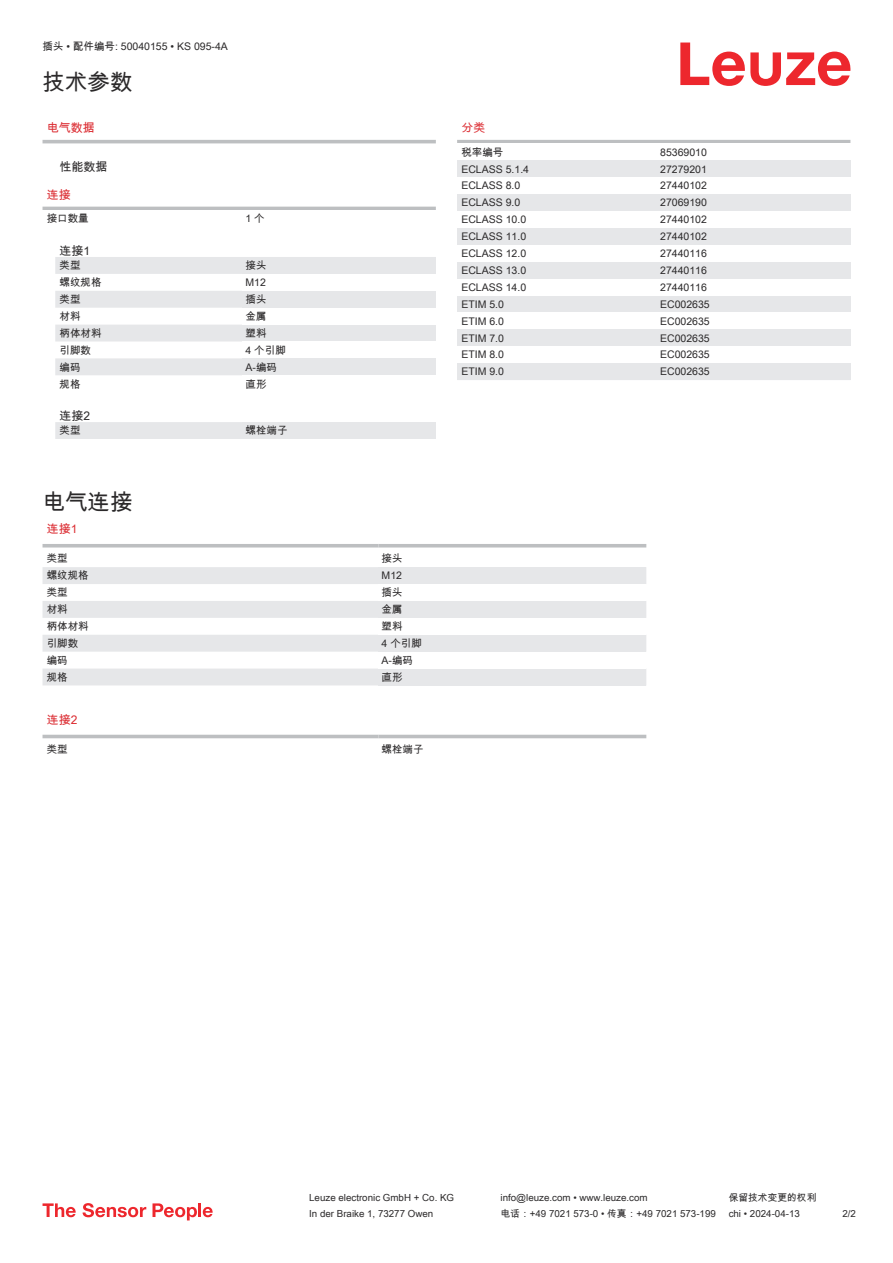
<style>
.page{position:relative;width:893px;height:1263px;background:#fff}
.page>*{position:absolute;margin:0;border:0;box-sizing:border-box;transform-origin:0 0}
.t1{font:22.5px "Arial Unicode MS";color:#2b292a}
.t2{font:12px "Arial Unicode MS";color:#db2a30}
.t3{font:12px "Arial Unicode MS";color:#2b292a}
.t4{font:10.5px "Arial Unicode MS";color:#2b292a}
.t5{font:9.75px "Arial Unicode MS";color:#2b292a}
</style>
<div class="page">
<svg style="left:680px;top:43px;width:170px;height:43px"></svg>
<svg style="left:55px;top:257px;width:187px;height:182px"></svg>
<hr style="left:43px;top:140px;width:393px;height:3px;background:#bdbfc1">
<hr style="left:43px;top:207px;width:393px;height:3px;background:#bdbfc1">
<div style="left:242px;top:257px;width:194px;height:17px;background:#e6e7e9"></div>
<div style="left:242px;top:291px;width:194px;height:17px;background:#e6e7e9"></div>
<div style="left:242px;top:325px;width:194px;height:16px;background:#e6e7e9"></div>
<div style="left:242px;top:358px;width:194px;height:17px;background:#e6e7e9"></div>
<div style="left:242px;top:422px;width:194px;height:17px;background:#e6e7e9"></div>
<svg style="left:43px;top:547px;width:603px;height:1px"></svg>
<svg style="left:43px;top:567px;width:335px;height:118px;fill:#e6e7e9"></svg>
<hr style="left:43px;top:544px;width:335px;height:3px;background:#bdbfc1">
<hr style="left:378px;top:544px;width:268px;height:3px;background:#bdbfc1">
<div style="left:378px;top:567px;width:268px;height:17px;background:#e6e7e9"></div>
<div style="left:378px;top:601px;width:268px;height:17px;background:#e6e7e9"></div>
<div style="left:378px;top:635px;width:268px;height:17px;background:#e6e7e9"></div>
<div style="left:378px;top:668px;width:268px;height:17px;background:#e6e7e9"></div>
<svg style="left:43px;top:734px;width:603px;height:5px"></svg>
<hr style="left:43px;top:735px;width:335px;height:3px;background:#bdbfc1">
<hr style="left:378px;top:735px;width:268px;height:3px;background:#bdbfc1">
<hr style="left:457px;top:140px;width:393px;height:3px;background:#bdbfc1">
<div style="left:457px;top:160px;width:200px;height:17px;background:#e6e7e9"></div>
<div style="left:657px;top:160px;width:193px;height:17px;background:#e6e7e9"></div>
<div style="left:457px;top:194px;width:200px;height:17px;background:#e6e7e9"></div>
<div style="left:657px;top:194px;width:193px;height:17px;background:#e6e7e9"></div>
<div style="left:457px;top:228px;width:200px;height:17px;background:#e6e7e9"></div>
<div style="left:657px;top:228px;width:193px;height:17px;background:#e6e7e9"></div>
<div style="left:457px;top:262px;width:200px;height:17px;background:#e6e7e9"></div>
<div style="left:657px;top:262px;width:193px;height:17px;background:#e6e7e9"></div>
<div style="left:457px;top:296px;width:200px;height:16px;background:#e6e7e9"></div>
<div style="left:657px;top:296px;width:193px;height:16px;background:#e6e7e9"></div>
<div style="left:457px;top:329px;width:200px;height:17px;background:#e6e7e9"></div>
<div style="left:657px;top:329px;width:193px;height:17px;background:#e6e7e9"></div>
<div style="left:457px;top:363px;width:200px;height:17px;background:#e6e7e9"></div>
<div style="left:657px;top:363px;width:193px;height:17px;background:#e6e7e9"></div>
<svg style="left:43px;top:1203px;width:33px;height:14px"></svg>
<svg style="left:83px;top:1203px;width:63px;height:14px"></svg>
<svg style="left:153px;top:1203px;width:44px;height:17px"></svg>
<hr style="left:198px;top:1203px;width:3px;height:14px;background:#ed272d">
<svg style="left:203px;top:1207px;width:10px;height:10px"></svg>
<p class="t4" style="left:43px;top:39px;width:187px">插头 • 配件编号: 50040155 • KS 095-4A</p>
<h1 class="t1" style="left:43px;top:66px;width:91px">技术参数</h1>
<p class="t2" style="left:47px;top:119px;width:49px">电气数据</p>
<p class="t3" style="left:60px;top:158px;width:49px">性能数据</p>
<p class="t2" style="left:47px;top:186px;width:25px">连接</p>
<p class="t4" style="left:47px;top:211px;width:43px">接口数量</p>
<p class="t4" style="left:246px;top:211px;width:21px">1 个</p>
<p class="t3" style="left:60px;top:242px;width:32px">连接1</p>
<p class="t4" style="left:60px;top:258px;width:22px">类型</p>
<p class="t4" style="left:246px;top:258px;width:22px">接头</p>
<p class="t4" style="left:60px;top:275px;width:43px">螺纹规格</p>
<p class="t4" style="left:246px;top:275px;width:22px">M12</p>
<p class="t4" style="left:60px;top:292px;width:22px">类型</p>
<p class="t4" style="left:246px;top:292px;width:22px">插头</p>
<p class="t4" style="left:60px;top:309px;width:22px">材料</p>
<p class="t4" style="left:246px;top:309px;width:22px">金属</p>
<p class="t4" style="left:60px;top:325px;width:43px">柄体材料</p>
<p class="t4" style="left:246px;top:325px;width:22px">塑料</p>
<p class="t4" style="left:60px;top:342px;width:33px">引脚数</p>
<p class="t4" style="left:246px;top:342px;width:42px">4 个引脚</p>
<p class="t4" style="left:60px;top:359px;width:22px">编码</p>
<p class="t4" style="left:246px;top:359px;width:33px">A-编码</p>
<p class="t4" style="left:60px;top:376px;width:22px">规格</p>
<p class="t4" style="left:246px;top:376px;width:22px">直形</p>
<p class="t3" style="left:60px;top:407px;width:32px">连接2</p>
<p class="t4" style="left:60px;top:423px;width:22px">类型</p>
<p class="t4" style="left:246px;top:423px;width:43px">螺栓端子</p>
<h1 class="t1" style="left:43px;top:486px;width:91px">电气连接</h1>
<p class="t2" style="left:47px;top:520px;width:32px">连接1</p>
<p class="t4" style="left:47px;top:551px;width:22px">类型</p>
<p class="t4" style="left:382px;top:551px;width:22px">接头</p>
<p class="t4" style="left:47px;top:568px;width:43px">螺纹规格</p>
<p class="t4" style="left:382px;top:568px;width:22px">M12</p>
<p class="t4" style="left:47px;top:585px;width:22px">类型</p>
<p class="t4" style="left:382px;top:585px;width:22px">插头</p>
<p class="t4" style="left:47px;top:602px;width:22px">材料</p>
<p class="t4" style="left:382px;top:602px;width:22px">金属</p>
<p class="t4" style="left:47px;top:619px;width:43px">柄体材料</p>
<p class="t4" style="left:382px;top:619px;width:22px">塑料</p>
<p class="t4" style="left:47px;top:636px;width:33px">引脚数</p>
<p class="t4" style="left:382px;top:636px;width:42px">4 个引脚</p>
<p class="t4" style="left:47px;top:652px;width:22px">编码</p>
<p class="t4" style="left:382px;top:652px;width:33px">A-编码</p>
<p class="t4" style="left:47px;top:669px;width:22px">规格</p>
<p class="t4" style="left:382px;top:669px;width:22px">直形</p>
<p class="t2" style="left:47px;top:711px;width:32px">连接2</p>
<p class="t4" style="left:47px;top:742px;width:22px">类型</p>
<p class="t4" style="left:382px;top:742px;width:43px">螺栓端子</p>
<p class="t2" style="left:461px;top:119px;width:25px">分类</p>
<p class="t4" style="left:461px;top:144px;width:43px">税率编号</p>
<p class="t4" style="left:660px;top:144px;width:48px">85369010</p>
<p class="t4" style="left:461px;top:161px;width:69px">ECLASS 5.1.4</p>
<p class="t4" style="left:660px;top:161px;width:48px">27279201</p>
<p class="t4" style="left:461px;top:178px;width:60px">ECLASS 8.0</p>
<p class="t4" style="left:660px;top:178px;width:48px">27440102</p>
<p class="t4" style="left:461px;top:195px;width:60px">ECLASS 9.0</p>
<p class="t4" style="left:660px;top:195px;width:48px">27069190</p>
<p class="t4" style="left:461px;top:212px;width:66px">ECLASS 10.0</p>
<p class="t4" style="left:660px;top:212px;width:48px">27440102</p>
<p class="t4" style="left:461px;top:229px;width:66px">ECLASS 11.0</p>
<p class="t4" style="left:660px;top:229px;width:48px">27440102</p>
<p class="t4" style="left:461px;top:246px;width:66px">ECLASS 12.0</p>
<p class="t4" style="left:660px;top:246px;width:48px">27440116</p>
<p class="t4" style="left:461px;top:263px;width:66px">ECLASS 13.0</p>
<p class="t4" style="left:660px;top:263px;width:48px">27440116</p>
<p class="t4" style="left:461px;top:280px;width:66px">ECLASS 14.0</p>
<p class="t4" style="left:660px;top:280px;width:48px">27440116</p>
<p class="t4" style="left:461px;top:296px;width:44px">ETIM 5.0</p>
<p class="t4" style="left:660px;top:296px;width:51px">EC002635</p>
<p class="t4" style="left:461px;top:313px;width:44px">ETIM 6.0</p>
<p class="t4" style="left:660px;top:313px;width:51px">EC002635</p>
<p class="t4" style="left:461px;top:330px;width:44px">ETIM 7.0</p>
<p class="t4" style="left:660px;top:330px;width:51px">EC002635</p>
<p class="t4" style="left:461px;top:347px;width:44px">ETIM 8.0</p>
<p class="t4" style="left:660px;top:347px;width:51px">EC002635</p>
<p class="t4" style="left:461px;top:364px;width:44px">ETIM 9.0</p>
<p class="t4" style="left:660px;top:364px;width:51px">EC002635</p>
<p class="t5" style="left:309px;top:1191px;width:146px">Leuze electronic GmbH + Co. KG</p>
<p class="t5" style="left:501px;top:1191px;width:149px">info@leuze.com • www.leuze.com</p>
<p class="t5" style="left:729px;top:1191px;width:89px">保留技术变更的权利</p>
<p class="t5" style="left:309px;top:1206px;width:126px">In der Braike 1, 73277 Owen</p>
<p class="t5" style="left:501px;top:1206px;width:217px">电话：+49 7021 573-0 • 传真：+49 7021 573-199</p>
<p class="t5" style="left:729px;top:1206px;width:73px">chi • 2024-04-13</p>
<p class="t5" style="left:842px;top:1206px;width:15px">2/2</p>
</div>
